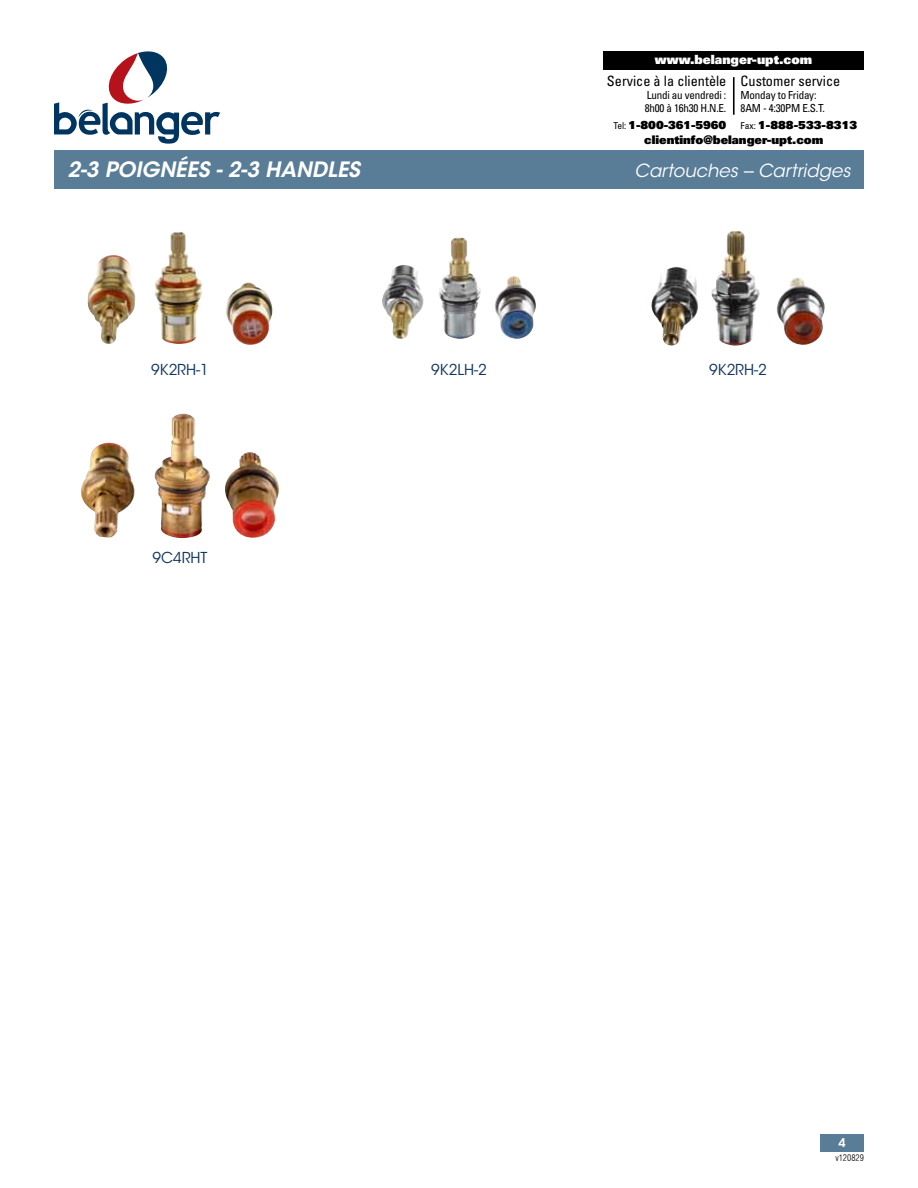
<style>
.page{position:relative;width:918px;height:1188px;background:#fff}
.page>*{position:absolute;margin:0;border:0;box-sizing:border-box;transform-origin:0 0}
.t1{font:italic 600 21px "ITC Avant Garde Std";color:#fff}
.t2{font:italic 18px "ITC Avant Garde Std";color:#fff}
.t3{font:15px "ITC Avant Garde Std";color:#13375d}
.t4{font:condensed 14.25px "Univers LT Std";color:#000}
.t5{font:12.6px "Univers LT Std X Black";color:#fff}
.t6{font:600 12px "ITC Avant Garde Std";color:#fff}
.t7{font:11.85px "Univers LT Std X Black";color:#000}
.t8{font:condensed 11.1px/12.6px "Univers LT Std";letter-spacing:-.02em;color:#000}
.t9{font:11.1px "Univers LT Std X Black";letter-spacing:-.005em;color:#000}
.t10{font:300 condensed 9px "Swiss 721 BT";color:#000}
.s1{font-family:"Univers LT Std";font-stretch:condensed;font-size:9.45px}
</style>
<div class="page">
<svg style="left:54px;top:51px;width:166px;height:93px"></svg>
<hr style="left:733px;top:77px;width:2px;height:38px;background:#000">
<div style="left:604px;top:51px;width:260px;height:19px;background:#000"></div>
<div style="left:820px;top:1134px;width:44px;height:17px;background:#597c97"></div>
<img style="left:651px;top:231px;width:174px;height:115px">
<img style="left:382px;top:238px;width:154px;height:101px">
<img style="left:87px;top:232px;width:186px;height:113px">
<img style="left:81px;top:414px;width:199px;height:124px">
<div style="left:54px;top:150px;width:810px;height:39px;background:#597c97"></div>
<p class="t5" style="left:655px;top:51px;width:159px">www.belanger-upt.com</p>
<p class="t4" style="left:607px;top:72px;width:121px">Service à la clientèle</p>
<p class="t8" style="left:645px;top:89px;width:83px">Lundi au vendredi :<br>8h00 à 16h30 H.N.E.</p>
<p class="t9" style="left:613px;top:118px;width:114px"><span class="s1">Tel:</span> 1-800-361-5960</p>
<p class="t4" style="left:741px;top:72px;width:101px">Customer service</p>
<p class="t8" style="left:741px;top:89px;width:86px">Monday to Friday:<br>8AM - 4:30PM E.S.T.</p>
<p class="t9" style="left:741px;top:118px;width:118px"><span class="s1">Fax:</span> 1-888-533-8313</p>
<p class="t7" style="left:644px;top:132px;width:181px">clientinfo@belanger-upt.com</p>
<h1 class="t1" style="left:68px;top:157px;width:295px">2-3 POIGNÉES - 2-3 HANDLES</h1>
<h2 class="t2" style="left:635px;top:160px;width:217px">Cartouches -- Cartridges</h2>
<h3 class="t3" style="left:151px;top:361px;width:59px">9K2RH-1</h3>
<h3 class="t3" style="left:431px;top:361px;width:57px">9K2LH-2</h3>
<h3 class="t3" style="left:709px;top:361px;width:59px">9K2RH-2</h3>
<h3 class="t3" style="left:152px;top:549px;width:57px">9C4RHT</h3>
<p class="t6" style="left:838px;top:1135px;width:9px">4</p>
<p class="t10" style="left:835px;top:1152px;width:30px">v120829</p>
</div>
